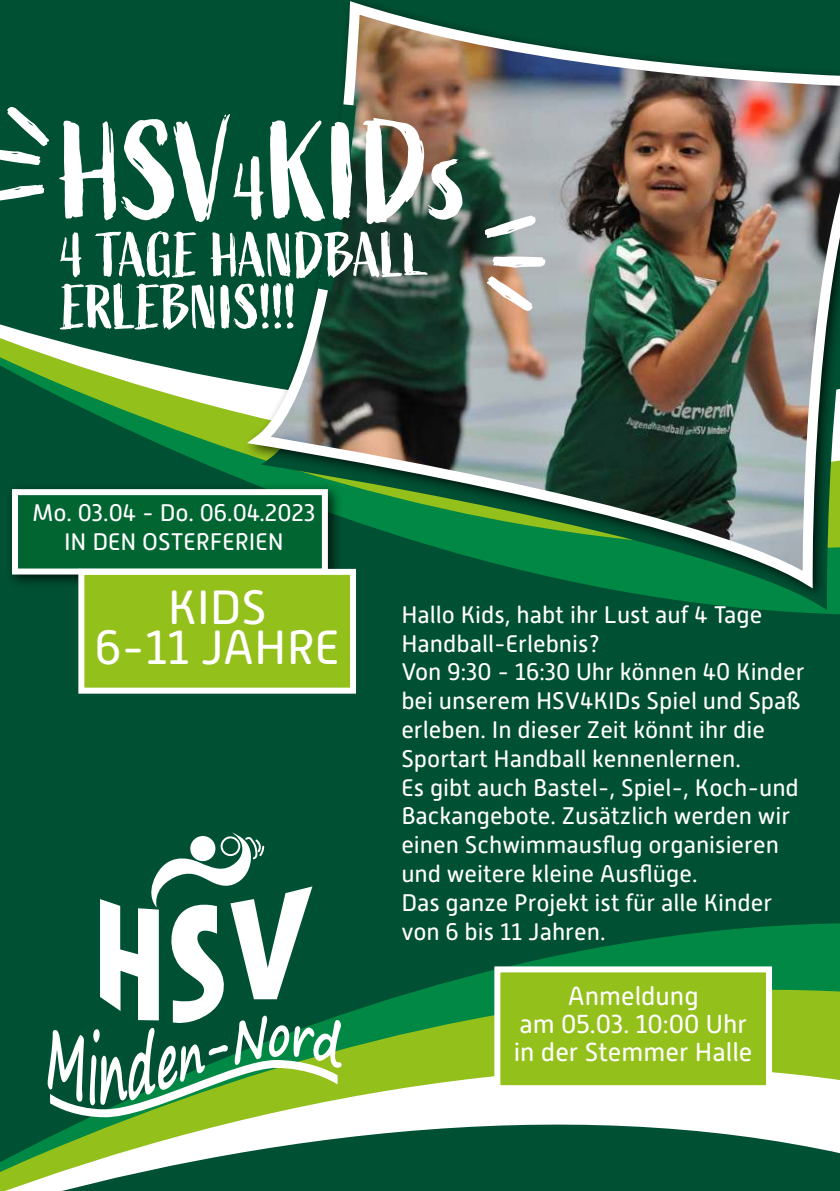
<style>
.page{position:relative;width:840px;height:1191px;background:#fff}
.page>*{position:absolute;margin:0;border:0;box-sizing:border-box;transform-origin:0 0}
.t1{font:138.6px "Active";letter-spacing:-.005em;color:#fff}
.t2{font:62px/52px "Active";letter-spacing:-.005em;color:#fff}
.t3{font:48px/40px "Alwyn New Rounded";color:#fff;text-align:center}
.t4{font:26px/28px "Alwyn New Rounded";color:#fff;text-align:center}
.t5{font:24px/28.8px "Alwyn New Rounded";color:#fff;text-align:center}
.s1{font-size:88px}
</style>
<div class="page">
<div style="left:0;top:0;width:839px;height:1191px;background:#005033"></div>
<svg style="left:0;top:324px;width:242px;height:155px"></svg>
<svg style="left:460px;top:923px;width:379px;height:56px;fill:#084"></svg>
<svg style="left:0;top:979px;width:839px;height:212px"></svg>
<img style="left:249px;top:1px;width:590px;height:596px">
<svg style="left:308px;top:91px;width:55px;height:215px"></svg>
<div style="left:5px;top:482px;width:338px;height:107px;background:#000;opacity:.75"></div>
<div style="left:12px;top:489px;width:316px;height:85px;background:#006531;border:6px solid #fff"></div>
<div style="left:78px;top:569px;width:278px;height:124px;background:#94c01b;border:6px solid #fff"></div>
<div style="left:494px;top:966px;width:277px;height:125px;background:#94c01b;border:6px solid #fff"></div>
<svg style="left:48px;top:832px;width:293px;height:285px"></svg>
<svg style="left:483px;top:255px;width:62px;height:60px;background:#b49d8c"></svg>
<svg style="left:482px;top:214px;width:55px;height:26px"></svg>
<h1 class="t1" style="left:62px;top:114px;width:409px">HSV<span class="s1">4</span>KIDs</h1>
<h2 class="t2" style="left:62px;top:234px;width:369px">4 TAGE HANDBALL<br>ERLEBNIS!!!</h2>
<p class="t5" style="left:33px;top:500px;width:284px">Mo. 03.04 - Do. 06.04.2023<br>IN DEN OSTERFERIEN</p>
<h3 class="t3" style="left:95px;top:591px;width:246px">KIDS<br>6-11 JAHRE</h3>
<p class="t5" style="left:401px;top:602px;width:404px;text-align:left">Hallo Kids, habt ihr Lust auf 4 Tage<br>Handball-Erlebnis?<br>Von 9:30 - 16:30 Uhr können 40 Kinder bei unserem HSV4KIDs Spiel und Spaß erleben. In dieser Zeit könnt ihr die<br>Sportart Handball kennenlernen.<br>Es gibt auch Bastel-, Spiel-, Koch-und<br>Backangebote. Zusätzlich werden wir einen Schwimmausflug organisieren und weitere kleine Ausflüge.<br>Das ganze Projekt ist für alle Kinder von 6 bis 11 Jahren.</p>
<p class="t4" style="left:513px;top:983px;width:240px">Anmeldung<br>am 05.03. 10:00 Uhr in der Stemmer Halle</p>
</div>
